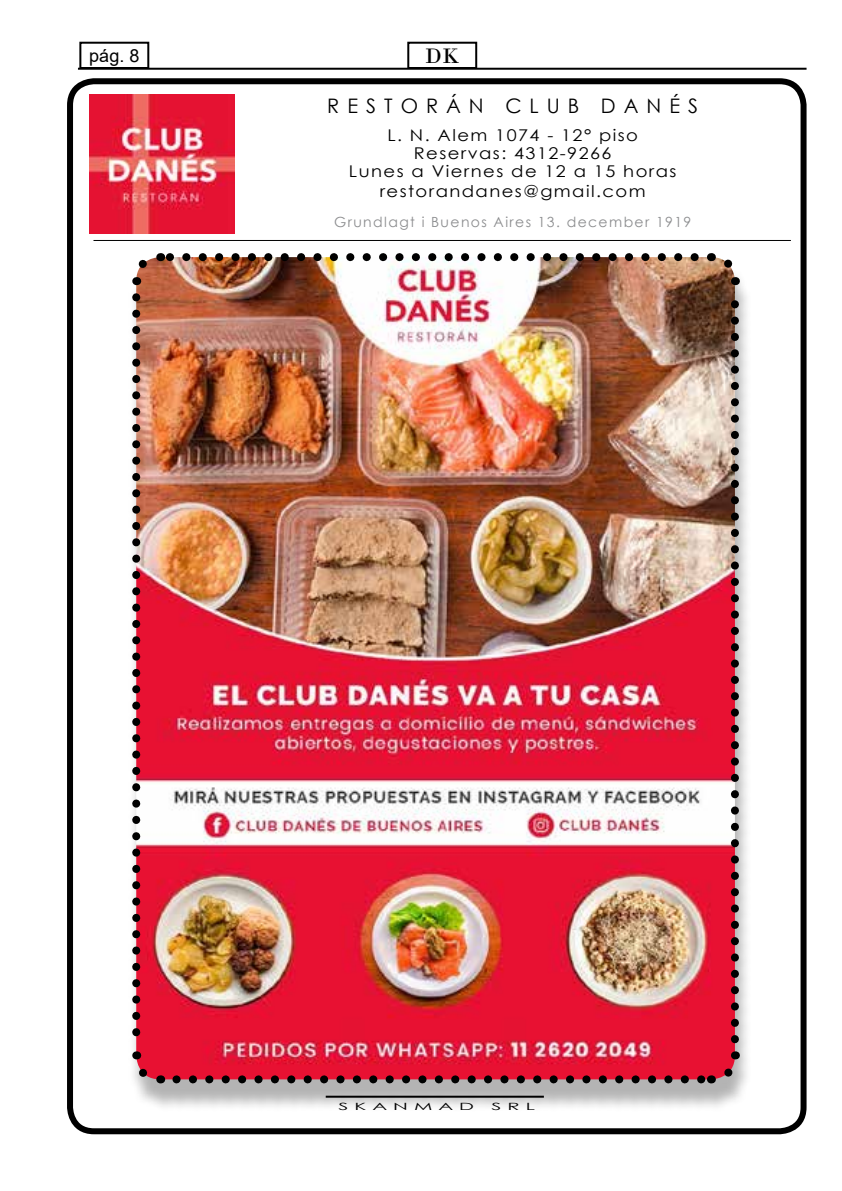
<style>
.page{position:relative;width:842px;height:1191px;background:#fff}
.page>*{position:absolute;margin:0;border:0;box-sizing:border-box;transform-origin:0 0}
.t1{font:22px "Bodoni";color:#000}
.t2{font:20px "Century Gothic";letter-spacing:.4em;color:#000}
.t3{font:18px "Arial";color:#000}
.t4{font:16.2px/18px "Century Gothic";letter-spacing:.08em;color:#000;text-align:center;scale:1.11 1}
.t5{font:14px "Century Gothic";letter-spacing:.1em;color:#8b8c8e}
.t6{font:10px "Century Gothic";letter-spacing:.3em;color:#000;scale:2 1}
</style>
<div class="page">
<hr style="left:78px;top:68px;width:728px;height:2px;background:#000">
<div style="left:407px;top:42px;width:70px;height:27px;border:2px solid #000"></div>
<div style="left:79px;top:42px;width:70px;height:27px;border:2px solid #000"></div>
<div style="left:67px;top:78px;width:739px;height:1056px;border:6px solid #000;border-radius:24px"></div>
<hr style="left:93px;top:240px;width:698px;height:1px;background:#000">
<img style="left:89px;top:94px;width:145px;height:139px">
<div style="left:127px;top:262px;width:627px;height:850px;background:#000;opacity:.3"></div>
<img style="left:136px;top:257px;width:599px;height:822px">
<svg style="left:176px;top:1075px;width:527px;height:8px"></svg>
<img style="left:168px;top:253px;width:527px;height:8px">
<svg style="left:127px;top:257px;width:27px;height:28px"></svg>
<img style="left:132px;top:297px;width:29px;height:791px">
<svg style="left:711px;top:1051px;width:33px;height:33px"></svg>
<svg style="left:710px;top:253px;width:29px;height:786px"></svg>
<hr style="left:326px;top:1095px;width:218px;height:2px;background:#000">
<p class="t3" style="left:89px;top:43px;width:52px">pág. 8</p>
<h1 class="t1" style="left:425px;top:42px;width:36px">DK</h1>
<p class="t2" style="left:327px;top:92px;width:372px">RESTORÁN CLUB DANÉS</p>
<p class="t4" style="left:349px;top:126px;width:297px">L. N. Alem 1074 - 12° piso<br>Reservas: 4312-9266<br>Lunes a Viernes de 12 a 15 horas</p>
<p class="t4" style="left:380px;top:182px;width:241px">restorandanes@gmail.com</p>
<p class="t5" style="left:334px;top:212px;width:359px">Grundlagt i Buenos Aires 13. december 1919</p>
<p class="t6" style="left:339px;top:1099px;width:69px">SKANMAD</p>
<p class="t6" style="left:492px;top:1099px;width:23px">SRL</p>
</div>
